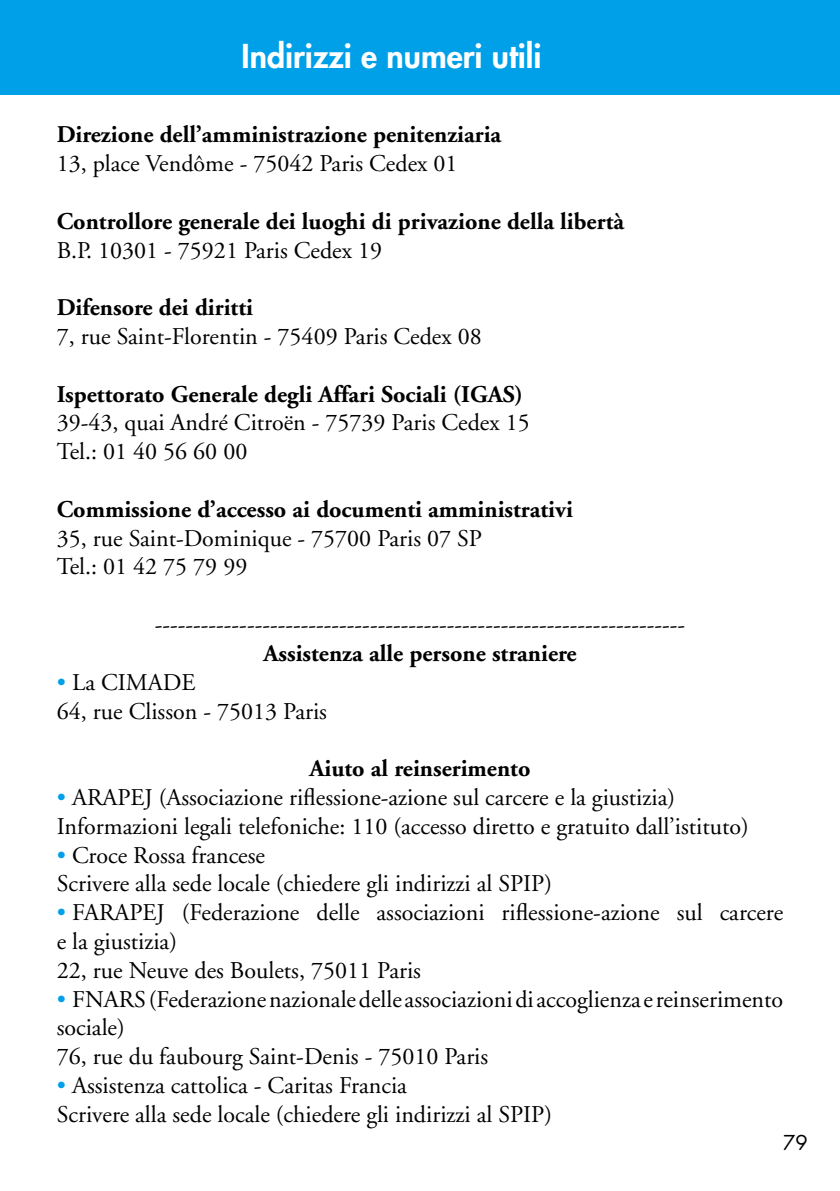
<style>
.page{position:relative;width:840px;height:1191px;background:#fff}
.page>*{position:absolute;margin:0;border:0;box-sizing:border-box;transform-origin:0 0}
.t1{font:800 32px "Futura";color:#fff}
.t2{font:24px/28.8px "Adobe Garamond";color:#000}
.t3{font:700 24px "Adobe Garamond";color:#000}
.t4{font:20px "Futura";color:#000}
.s1{color:#00a0e9}
</style>
<div class="page">
<div style="left:0;top:0;width:839px;height:94px;background:#00a0e9"></div>
<h1 class="t1" style="left:241px;top:35px;width:301px">Indirizzi e numeri utili</h1>
<p class="t3" style="left:57px;top:122px;width:445px">Direzione dell’amministrazione penitenziaria</p>
<p class="t2" style="left:57px;top:150px;width:402px">13, place Vendôme - 75042 Paris Cedex 01</p>
<p class="t3" style="left:57px;top:208px;width:568px">Controllore generale dei luoghi di privazione della libertà</p>
<p class="t2" style="left:57px;top:236px;width:327px">B.P. 10301 - 75921 Paris Cedex 19</p>
<p class="t3" style="left:57px;top:294px;width:198px">Difensore dei diritti</p>
<p class="t2" style="left:57px;top:322px;width:426px">7, rue Saint-Florentin - 75409 Paris Cedex 08</p>
<p class="t3" style="left:57px;top:381px;width:467px">Ispettorato Generale degli Affari Sociali (IGAS)</p>
<p class="t2" style="left:57px;top:409px;width:474px">39-43, quai André Citroën - 75739 Paris Cedex 15<br>Tel.: 01 40 56 60 00</p>
<p class="t3" style="left:57px;top:496px;width:517px">Commissione d’accesso ai documenti amministrativi</p>
<p class="t2" style="left:57px;top:524px;width:426px">35, rue Saint-Dominique - 75700 Paris 07 SP<br>Tel.: 01 42 75 79 99</p>
<p class="t2" style="left:155px;top:610px;width:531px">---------------------------------------------------------------------</p>
<p class="t3" style="left:263px;top:640px;width:314px">Assistenza alle persone straniere</p>
<p class="t2" style="left:57px;top:668px;width:271px"><span class="s1">•</span> La CIMADE<br>64, rue Clisson - 75013 Paris</p>
<p class="t3" style="left:309px;top:755px;width:222px">Aiuto al reinserimento</p>
<p class="t2" style="left:57px;top:783px;width:693px"><span class="s1">•</span> ARAPEJ (Associazione riflessione-azione sul carcere e la giustizia)<br>Informazioni legali telefoniche: 110 (accesso diretto e gratuito dall’istituto)</p>
<p class="t2" style="left:57px;top:841px;width:496px"><span class="s1">•</span> Croce Rossa francese<br>Scrivere alla sede locale (chiedere gli indirizzi al SPIP)</p>
<p class="t2" style="left:57px;top:898px;width:727px"><span class="s1">•</span> FARAPEJ (Federazione delle associazioni riflessione-azione sul carcere e la giustizia)<br>22, rue Neuve des Boulets, 75011 Paris</p>
<p class="t2" style="left:57px;top:985px;width:727px"><span class="s1">•</span> FNARS (Federazione nazionale delle associazioni di accoglienza e reinserimento sociale)<br>76, rue du faubourg Saint-Denis - 75010 Paris</p>
<p class="t2" style="left:57px;top:1071px;width:496px"><span class="s1">•</span> Assistenza cattolica - Caritas Francia<br>Scrivere alla sede locale (chiedere gli indirizzi al SPIP)</p>
<p class="t4" style="left:782px;top:1129px;width:26px">79</p>
</div>
